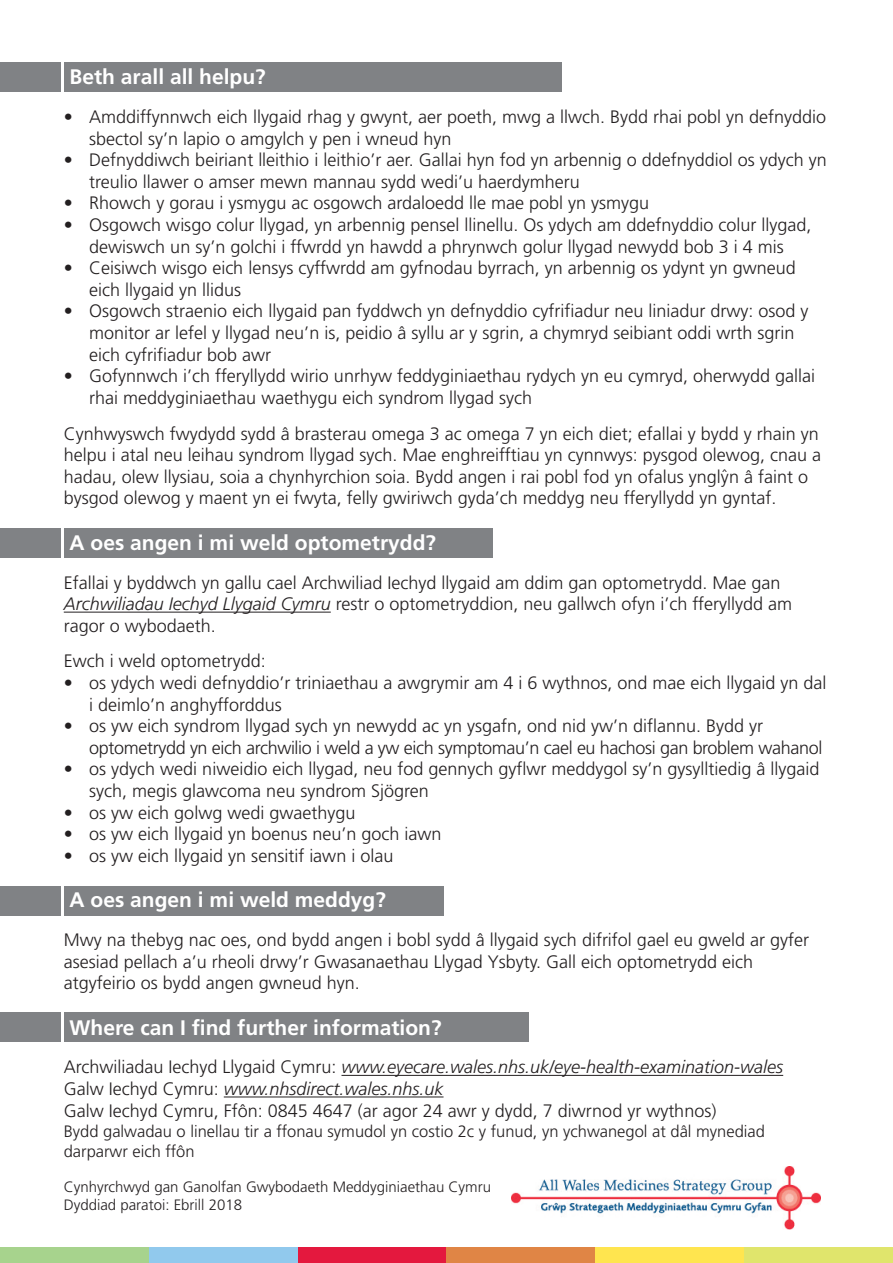
<style>
.page{position:relative;width:893px;height:1263px;background:#fff}
.page>*{position:absolute;margin:0;border:0;box-sizing:border-box;transform-origin:0 0}
.t1{font:700 21px "Frutiger";color:#fff}
.t2{font:300 18px/21.6px "Frutiger";color:#231f20}
.t3{font:300 18px/21.6px "Frutiger";letter-spacing:-.02em;color:#231f20}
.t4{font:300 16.5px/19.8px "Frutiger";color:#231f20}
.t5{font:300 15px/18px "Frutiger";color:#231f20}
.t6{font:700 6.6px "Frutiger";color:#231f20;scale:1.43 1}
.s1{font-style:italic}
</style>
<div class="page">
<div style="left:64px;top:528px;width:428px;height:30px;background:#808285"></div>
<div style="left:0;top:528px;width:61px;height:30px;background:#808285"></div>
<div style="left:64px;top:1013px;width:464px;height:29px;background:#808285"></div>
<div style="left:0;top:1013px;width:61px;height:29px;background:#808285"></div>
<div style="left:64px;top:887px;width:380px;height:29px;background:#808285"></div>
<div style="left:0;top:887px;width:61px;height:29px;background:#808285"></div>
<div style="left:64px;top:62px;width:497px;height:30px;background:#808285"></div>
<div style="left:0;top:62px;width:61px;height:30px;background:#808285"></div>
<hr style="left:64px;top:612px;width:267px;height:1px;background:#231f20">
<hr style="left:341px;top:1075px;width:442px;height:1px;background:#231f20">
<hr style="left:224px;top:1096px;width:220px;height:1px;background:#231f20">
<img style="left:512px;top:1167px;width:309px;height:62px">
<div style="left:0;top:1247px;width:149px;height:16px;background:#a7d38d"></div>
<div style="left:149px;top:1247px;width:149px;height:16px;background:#91c9ed"></div>
<div style="left:298px;top:1247px;width:148px;height:16px;background:#e4183e"></div>
<div style="left:446px;top:1247px;width:149px;height:16px;background:#e08545"></div>
<div style="left:595px;top:1247px;width:149px;height:16px;background:#ffe54f"></div>
<div style="left:744px;top:1247px;width:149px;height:16px;background:#e0e56c"></div>
<p class="t1" style="left:70px;top:69px;width:198px">Beth arall all helpu?</p>
<p class="t2" style="left:89px;top:107px;width:738px;text-indent:-26px">• Amddiffynnwch eich llygaid rhag y gwynt, aer poeth, mwg a llwch. Bydd rhai pobl yn defnyddio sbectol sy’n lapio o amgylch y pen i wneud hyn</p>
<p class="t2" style="left:89px;top:151px;width:739px;text-indent:-26px">• Defnyddiwch beiriant lleithio i leithio’r aer. Gallai hyn fod yn arbennig o ddefnyddiol os ydych yn treulio llawer o amser mewn mannau sydd wedi’u haerdymheru</p>
<p class="t2" style="left:64px;top:194px;width:587px">• Rhowch y gorau i ysmygu ac osgowch ardaloedd lle mae pobl yn ysmygu</p>
<p class="t2" style="left:64px;top:215px;width:749px;text-align:center">• Osgowch wisgo colur llygad, yn arbennig pensel llinellu. Os ydych am ddefnyddio colur llygad, dewiswch un sy’n golchi i ffwrdd yn hawdd a phrynwch golur llygad newydd bob 3 i 4 mis</p>
<p class="t2" style="left:89px;top:259px;width:708px;text-indent:-26px">• Ceisiwch wisgo eich lensys cyffwrdd am gyfnodau byrrach, yn arbennig os ydynt yn gwneud eich llygaid yn llidus</p>
<p class="t2" style="left:89px;top:302px;width:721px;text-indent:-26px">• Osgowch straenio eich llygaid pan fyddwch yn defnyddio cyfrifiadur neu liniadur drwy: osod y monitor ar lefel y llygad neu’n is, peidio â syllu ar y sgrin, a chymryd seibiant oddi wrth sgrin eich cyfrifiadur bob awr</p>
<p class="t2" style="left:89px;top:367px;width:727px;text-indent:-26px">• Gofynnwch i’ch fferyllydd wirio unrhyw feddyginiaethau rydych yn eu cymryd, oherwydd gallai rhai meddyginiaethau waethygu eich syndrom llygad sych</p>
<p class="t2" style="left:64px;top:424px;width:759px;text-align:justify">Cynhwyswch fwydydd sydd â brasterau omega 3 ac omega 7 yn eich diet; efallai y bydd y rhain yn helpu i atal neu leihau syndrom llygad sych. Mae enghreifftiau yn cynnwys: pysgod olewog, cnau a hadau, olew llysiau, soia a chynhyrchion soia. Bydd angen i rai pobl fod yn ofalus ynglyn â faint o</p>
<p class="t6" style="left:722px;top:469px;width:5px">^</p>
<p class="t2" style="left:64px;top:489px;width:714px">bysgod olewog y maent yn ei fwyta, felly gwiriwch gyda’ch meddyg neu fferyllydd yn gyntaf.</p>
<p class="t1" style="left:70px;top:534px;width:368px">A oes angen i mi weld optometrydd?</p>
<p class="t2" style="left:64px;top:573px;width:730px">Efallai y byddwch yn gallu cael Archwiliad Iechyd llygaid am ddim gan optometrydd. Mae gan<br><span class="s1">Archwiliadau Iechyd Llygaid Cymru</span> restr o optometryddion, neu gallwch ofyn i’ch fferyllydd am ragor o wybodaeth.</p>
<p class="t2" style="left:64px;top:652px;width:204px">Ewch i weld optometrydd:</p>
<p class="t2" style="left:89px;top:673px;width:739px;text-indent:-26px">• os ydych wedi defnyddio’r triniaethau a awgrymir am 4 i 6 wythnos, ond mae eich llygaid yn dal i deimlo’n anghyfforddus</p>
<p class="t3" style="left:89px;top:717px;width:734px;text-indent:-26px">• os yw eich syndrom llygad sych yn newydd ac yn ysgafn, ond nid yw’n diflannu. Bydd yr optometrydd yn eich archwilio i weld a yw eich symptomau’n cael eu hachosi gan broblem wahanol</p>
<p class="t2" style="left:89px;top:760px;width:732px;text-indent:-26px">• os ydych wedi niweidio eich llygad, neu fod gennych gyflwr meddygol sy’n gysylltiedig â llygaid sych, megis glawcoma neu syndrom Sjögren</p>
<p class="t2" style="left:64px;top:803px;width:293px">• os yw eich golwg wedi gwaethygu</p>
<p class="t2" style="left:64px;top:825px;width:379px">• os yw eich llygaid yn boenus neu’n goch iawn</p>
<p class="t2" style="left:64px;top:846px;width:331px">• os yw eich llygaid yn sensitif iawn i olau</p>
<p class="t1" style="left:70px;top:891px;width:318px">A oes angen i mi weld meddyg?</p>
<p class="t2" style="left:64px;top:930px;width:747px">Mwy na thebyg nac oes, ond bydd angen i bobl sydd â llygaid sych difrifol gael eu gweld ar gyfer asesiad pellach a’u rheoli drwy’r Gwasanaethau Llygad Ysbyty. Gall eich optometrydd eich atgyfeirio os bydd angen gwneud hyn.</p>
<p class="t1" style="left:70px;top:1019px;width:373px">Where can I find further information?</p>
<p class="t2" style="left:64px;top:1058px;width:721px">Archwiliadau Iechyd Llygaid Cymru: <span class="s1">www.eyecare.wales.nhs.uk/eye-health-examination-wales<br></span>Galw Iechyd Cymru: <span class="s1">www.nhsdirect.wales.nhs.uk<br></span>Galw Iechyd Cymru, Ffôn: 0845 4647 (ar agor 24 awr y dydd, 7 diwrnod yr wythnos)</p>
<p class="t4" style="left:64px;top:1123px;width:703px">Bydd galwadau o linellau tir a ffonau symudol yn costio 2c y funud, yn ychwanegol at dâl mynediad darparwr eich ffôn</p>
<p class="t5" style="left:64px;top:1179px;width:429px">Cynhyrchwyd gan Ganolfan Gwybodaeth Meddyginiaethau Cymru<br>Dyddiad paratoi: Ebrill 2018</p>
</div>
